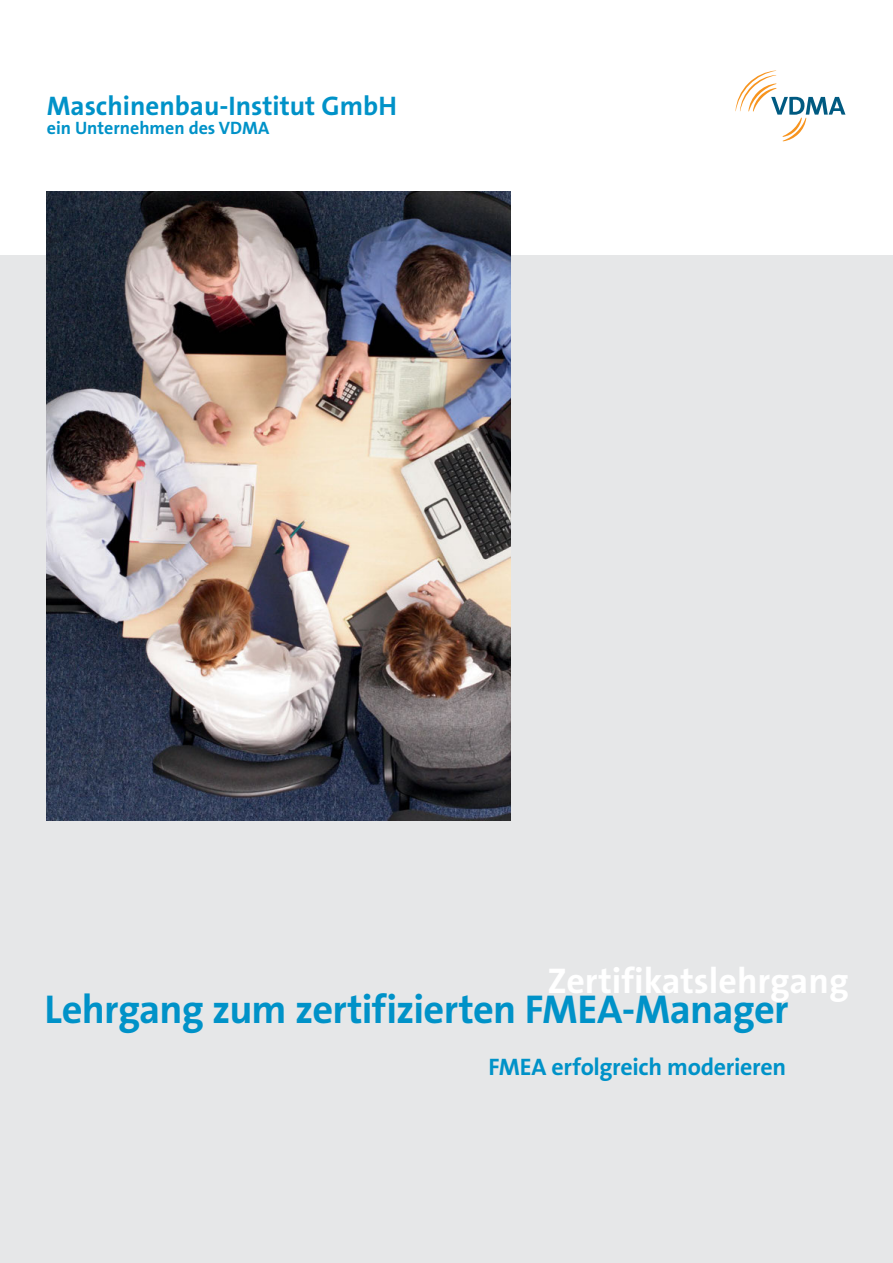
<style>
.page{position:relative;width:893px;height:1263px;background:#fff}
.page>*{position:absolute;margin:0;border:0;box-sizing:border-box;transform-origin:0 0}
.t1{font:700 40.5px "The Sans B7";letter-spacing:-.02em;color:#0092c8}
.t2{font:700 36px "The Sans B7";color:#fff}
.t3{font:700 27px "The Sans B7";color:#0092c8}
.t4{font:700 24px "The Sans B7";letter-spacing:-.01em;color:#0092c8}
.t5{font:700 18px "The Sans B7";color:#0092c8}
</style>
<div class="page">
<div style="left:0;top:255px;width:893px;height:1008px;background:#e6e7e8"></div>
<img style="left:47px;top:191px;width:463px;height:630px">
<svg style="left:735px;top:71px;width:110px;height:70px"></svg>
<p class="t3" style="left:47px;top:91px;width:352px">Maschinenbau-Institut GmbH</p>
<p class="t5" style="left:47px;top:118px;width:224px">ein Unternehmen des VDMA</p>
<p class="t2" style="left:547px;top:962px;width:303px">Zertifikatslehrgang</p>
<p class="t1" style="left:45px;top:988px;width:745px">Lehrgang zum zertifizierten FMEA-Manager</p>
<p class="t4" style="left:488px;top:1054px;width:299px">FMEA erfolgreich moderieren</p>
</div>
